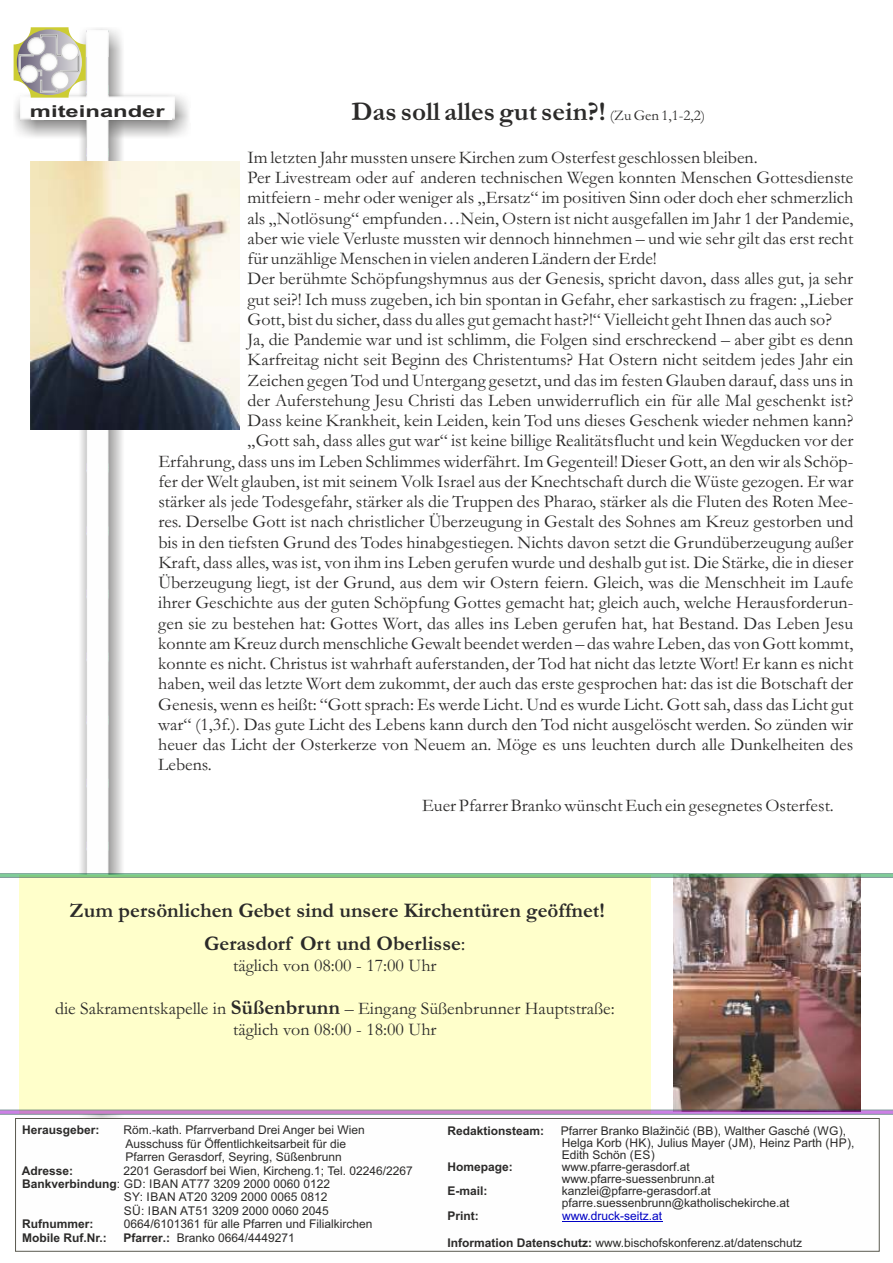
<style>
.page{position:relative;width:893px;height:1263px;background:#fff}
.page>*{position:absolute;margin:0;border:0;box-sizing:border-box;transform-origin:0 0}
.t1{font:700 27px "Garamond";color:#2b2a29}
.t2{font:700 21px "Garamond";color:#2b2a29}
.t3{font:18px/20.2px "Garamond";color:#2b2a29}
.t4{font:700 16.5px "Arial";color:#2b2a29;scale:1.44 1}
.t5{font:12px/12px "Arial";color:#2b2a29}
.t6{font:700 12px "Arial";color:#2b2a29}
.t7{font:12px "Arial";color:#0000c4}
.s1{font-weight:400;font-size:15px}
.s2{font-weight:400}
.s3{font-weight:700;font-size:21px}
.s4{font-weight:700}
</style>
<div class="page">
<img style="left:13px;top:28px;width:177px;height:1090px">
<img style="left:21px;top:31px;width:153px;height:842px">
<div style="left:31px;top:102px;width:134px;height:18px;background:#fff"></div>
<div style="left:165px;top:102px;width:6px;height:18px;background:#fff"></div>
<svg style="left:14px;top:27px;width:72px;height:71px"></svg>
<svg style="left:17px;top:29px;width:65px;height:66px"></svg>
<svg style="left:28px;top:38px;width:17px;height:17px"></svg>
<div style="left:28px;top:37px;width:17px;height:18px;border:1px solid #ccc;border-radius:8px"></div>
<svg style="left:61px;top:43px;width:17px;height:17px"></svg>
<div style="left:61px;top:43px;width:18px;height:17px;border:1px solid #ccc;border-radius:8px"></div>
<svg style="left:21px;top:65px;width:17px;height:18px"></svg>
<div style="left:21px;top:65px;width:17px;height:18px;border:1px solid #ccc;border-radius:8px"></div>
<svg style="left:52px;top:72px;width:17px;height:17px"></svg>
<div style="left:52px;top:71px;width:17px;height:18px;border:1px solid #ccc;border-radius:8px"></div>
<svg style="left:40px;top:53px;width:17px;height:18px"></svg>
<div style="left:40px;top:53px;width:18px;height:18px;border:1px solid #ccc;border-radius:8px"></div>
<img style="left:673px;top:877px;width:188px;height:233px">
<svg style="left:15px;top:1118px;width:864px;height:133px"></svg>
<hr style="left:562px;top:1221px;width:100px;height:1px;background:#0000c4">
<div style="left:19px;top:875px;width:632px;height:238px;background:#ffffcb"></div>
<svg style="left:0;top:873px;width:893px;height:4px;background:#7cbb89"></svg>
<svg style="left:0;top:1110px;width:893px;height:4px;background:#b67bba"></svg>
<img style="left:31px;top:162px;width:208px;height:268px">
<p class="t4" style="left:30px;top:104px;width:95px">miteinander</p>
<h1 class="t1" style="left:351px;top:102px;width:355px">Das soll alles gut sein?! <span class="s1">(Zu Gen 1,1-2,2)</span></h1>
<p class="t3" style="left:248px;top:149px;width:512px">Im letzten Jahr mussten unsere Kirchen zum Osterfest geschlossen bleiben.</p>
<p class="t3" style="left:248px;top:170px;width:607px">Per Livestream oder auf anderen technischen Wegen konnten Menschen Gottesdienste mitfeiern - mehr oder weniger als „Ersatz“ im positiven Sinn oder doch eher schmerzlich als „Notlösung“ empfunden…Nein, Ostern ist nicht ausgefallen im Jahr 1 der Pandemie, aber wie viele Verluste mussten wir dennoch hinnehmen – und wie sehr gilt das erst recht für unzählige Menschen in vielen anderen Ländern der Erde!<br>Der berühmte Schöpfungshymnus aus der Genesis, spricht davon, dass alles gut, ja sehr gut sei?! Ich muss zugeben, ich bin spontan in Gefahr, eher sarkastisch zu fragen: „Lieber Gott, bist du sicher, dass du alles gut gemacht hast?!“ Vielleicht geht Ihnen das auch so?</p>
<p class="t3" style="left:248px;top:332px;width:607px">Ja, die Pandemie war und ist schlimm, die Folgen sind erschreckend – aber gibt es denn</p>
<p class="t3" style="left:248px;top:352px;width:607px">Karfreitag nicht seit Beginn des Christentums? Hat Ostern nicht seitdem jedes Jahr ein</p>
<p class="t3" style="left:248px;top:372px;width:607px">Zeichen gegen Tod und Untergang gesetzt, und das im festen Glauben darauf, dass uns in</p>
<p class="t3" style="left:248px;top:392px;width:607px">der Auferstehung Jesu Christi das Leben unwiderruflich ein für alle Mal geschenkt ist?</p>
<p class="t3" style="left:248px;top:413px;width:607px">Dass keine Krankheit, kein Leiden, kein Tod uns dieses Geschenk wieder nehmen kann?</p>
<p class="t3" style="left:248px;top:433px;width:607px">„Gott sah, dass alles gut war“ ist keine billige Realitätsflucht und kein Wegducken vor der</p>
<p class="t3" style="left:158px;top:453px;width:696px">Erfahrung, dass uns im Leben Schlimmes widerfährt. Im Gegenteil! Dieser Gott, an den wir als Schöp-</p>
<p class="t3" style="left:158px;top:473px;width:696px">fer der Welt glauben, ist mit seinem Volk Israel aus der Knechtschaft durch die Wüste gezogen. Er war</p>
<p class="t3" style="left:158px;top:494px;width:696px">stärker als jede Todesgefahr, stärker als die Truppen des Pharao, stärker als die Fluten des Roten Mee-</p>
<p class="t3" style="left:158px;top:514px;width:696px">res. Derselbe Gott ist nach christlicher Überzeugung in Gestalt des Sohnes am Kreuz gestorben und</p>
<p class="t3" style="left:158px;top:534px;width:696px">bis in den tiefsten Grund des Todes hinabgestiegen. Nichts davon setzt die Grundüberzeugung außer</p>
<p class="t3" style="left:158px;top:554px;width:696px">Kraft, dass alles, was ist, von ihm ins Leben gerufen wurde und deshalb gut ist. Die Stärke, die in dieser</p>
<p class="t3" style="left:158px;top:575px;width:696px">Überzeugung liegt, ist der Grund, aus dem wir Ostern feiern. Gleich, was die Menschheit im Laufe</p>
<p class="t3" style="left:158px;top:595px;width:696px">ihrer Geschichte aus der guten Schöpfung Gottes gemacht hat; gleich auch, welche Herausforderun-</p>
<p class="t3" style="left:158px;top:615px;width:696px">gen sie zu bestehen hat: Gottes Wort, das alles ins Leben gerufen hat, hat Bestand. Das Leben Jesu</p>
<p class="t3" style="left:158px;top:635px;width:696px">konnte am Kreuz durch menschliche Gewalt beendet werden – das wahre Leben, das von Gott kommt,</p>
<p class="t3" style="left:158px;top:656px;width:696px">konnte es nicht. Christus ist wahrhaft auferstanden, der Tod hat nicht das letzte Wort! Er kann es nicht</p>
<p class="t3" style="left:158px;top:676px;width:696px">haben, weil das letzte Wort dem zukommt, der auch das erste gesprochen hat: das ist die Botschaft der</p>
<p class="t3" style="left:158px;top:696px;width:696px">Genesis, wenn es heißt: “Gott sprach: Es werde Licht. Und es wurde Licht. Gott sah, dass das Licht gut</p>
<p class="t3" style="left:158px;top:716px;width:696px">war“ (1,3f.). Das gute Licht des Lebens kann durch den Tod nicht ausgelöscht werden. So zünden wir</p>
<p class="t3" style="left:158px;top:737px;width:696px">heuer das Licht der Osterkerze von Neuem an. Möge es uns leuchten durch alle Dunkelheiten des</p>
<p class="t3" style="left:158px;top:757px;width:55px">Lebens.</p>
<p class="t3" style="left:422px;top:797px;width:413px">Euer Pfarrer Branko wünscht Euch ein gesegnetes Osterfest.</p>
<p class="t2" style="left:70px;top:903px;width:536px">Zum persönlichen Gebet sind unsere Kirchentüren geöffnet!</p>
<p class="t2" style="left:204px;top:936px;width:263px">Gerasdorf Ort und Oberlisse<span class="s2">:</span></p>
<p class="t3" style="left:233px;top:958px;width:205px">täglich von 08:00 - 17:00 Uhr</p>
<p class="t3" style="left:55px;top:1001px;width:561px">die Sakramentskapelle in <span class="s3">Süßenbrunn</span> – Eingang Süßenbrunner Hauptstraße:</p>
<p class="t3" style="left:233px;top:1022px;width:205px">täglich von 08:00 - 18:00 Uhr</p>
<p class="t6" style="left:22px;top:1126px;width:79px">Herausgeber:</p>
<p class="t5" style="left:124px;top:1125px;width:243px">Röm.-kath. Pfarrverband Drei Anger bei Wien</p>
<p class="t5" style="left:126px;top:1152px;width:218px">Pfarren Gerasdorf, Seyring, Süßenbrunn</p>
<p class="t5" style="left:126px;top:1139px;width:222px">Ausschuss für Öffentlichkeitsarbeit für die</p>
<p class="t6" style="left:22px;top:1166px;width:53px">Adresse:</p>
<p class="t5" style="left:124px;top:1165px;width:291px">2201 Gerasdorf bei Wien, Kircheng.1; Tel. 02246/2267</p>
<p class="t5" style="left:124px;top:1192px;width:205px">SY: IBAN AT20 3209 2000 0065 0812</p>
<p class="t6" style="left:22px;top:1219px;width:73px">Rufnummer:</p>
<p class="t5" style="left:124px;top:1219px;width:250px">0664/6101361 für alle Pfarren und Filialkirchen</p>
<p class="t5" style="left:22px;top:1179px;width:309px"><span class="s4">Bankverbindung</span>: GD: IBAN AT77 3209 2000 0060 0122</p>
<p class="t5" style="left:124px;top:1206px;width:207px">SÜ: IBAN AT51 3209 2000 0060 2045</p>
<p class="t6" style="left:22px;top:1233px;width:86px">Mobile Ruf.Nr.:</p>
<p class="t5" style="left:124px;top:1232px;width:173px"><span class="s4">Pfarrer.:</span> Branko 0664/4449271</p>
<p class="t6" style="left:447px;top:1126px;width:98px">Redaktionsteam:</p>
<p class="t5" style="left:561px;top:1125px;width:287px">Pfarrer Branko Blažinčić (BB), Walther Gasché (WG),</p>
<p class="t5" style="left:562px;top:1137px;width:294px">Helga Korb (HK), Julius Mayer (JM), Heinz Parth (HP),</p>
<p class="t5" style="left:562px;top:1149px;width:94px">Edith Schön (ES)</p>
<p class="t6" style="left:447px;top:1162px;width:67px">Homepage:</p>
<p class="t5" style="left:562px;top:1161px;width:154px">www.pfarre-gerasdorf.at www.pfarre-suessenbrunn.at</p>
<p class="t6" style="left:447px;top:1186px;width:42px">E-mail:</p>
<p class="t5" style="left:562px;top:1185px;width:150px">kanzlei@pfarre-gerasdorf.at</p>
<p class="t5" style="left:562px;top:1197px;width:229px">pfarre.suessenbrunn@katholischekirche.at</p>
<p class="t6" style="left:447px;top:1211px;width:33px">Print:</p>
<p class="t7" style="left:562px;top:1211px;width:102px">www.druck-seitz.at</p>
<p class="t5" style="left:447px;top:1238px;width:356px"><span class="s4">Information Datenschutz:</span> www.bischofskonferenz.at/datenschutz</p>
</div>
